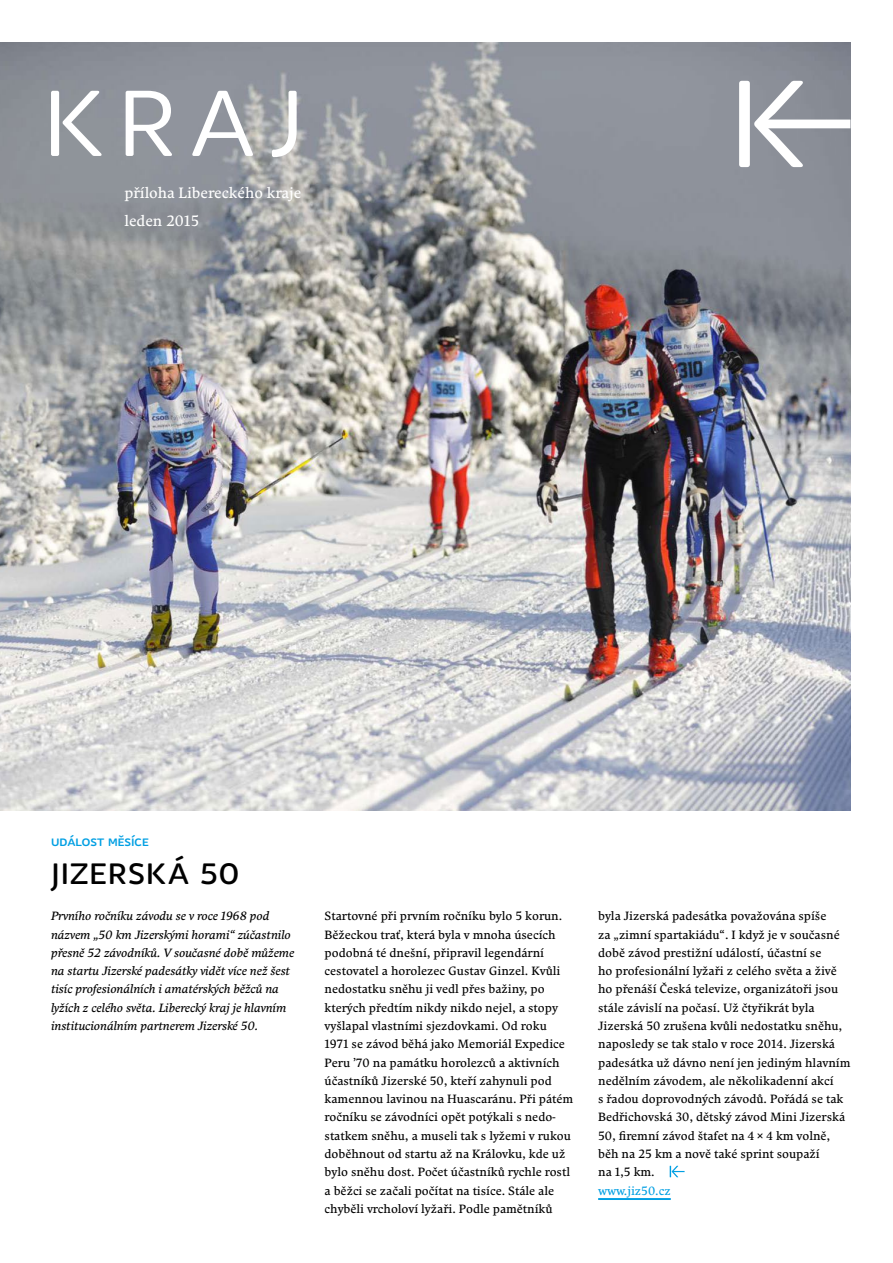
<style>
.page{position:relative;width:893px;height:1263px;background:#fff}
.page>*{position:absolute;margin:0;border:0;box-sizing:border-box;transform-origin:0 0}
.t1{font:500 30px "Knedle";letter-spacing:.04em;color:#000}
.t2{font:15px/28.5px "Comenia Serif";color:#fff}
.t3{font:500 13.5px "Knedle";color:#009fe3}
.t4{font:12px/18.3px "Comenia Serif";color:#000}
.t5{font:italic 12px/18.3px "Comenia Serif";color:#000}
.t6{font:12px "Comenia Serif";color:#009fe3}
</style>
<div class="page">
<img style="left:0;top:43px;width:850px;height:767px">
<div style="left:739px;top:81px;width:11px;height:86px;background:#fff;border-radius:3px"></div>
<svg style="left:754px;top:81px;width:96px;height:86px"></svg>
<svg style="left:51px;top:91px;width:51px;height:65px"></svg>
<svg style="left:126px;top:91px;width:47px;height:65px"></svg>
<svg style="left:192px;top:91px;width:61px;height:65px"></svg>
<svg style="left:272px;top:91px;width:25px;height:66px"></svg>
<hr style="left:598px;top:1198px;width:73px;height:2px;background:#009fe3">
<svg style="left:670px;top:1166px;width:15px;height:11px"></svg>
<p class="t2" style="left:124px;top:178px;width:178px">příloha Libereckého kraje leden 2015</p>
<p class="t3" style="left:51px;top:831px;width:99px">událost měsíce</p>
<h1 class="t1" style="left:51px;top:852px;width:190px">JIZERSKÁ 50</h1>
<p class="t5" style="left:51px;top:907px;width:245px">Prvního ročníku závodu se v roce 1968 pod názvem „50 km Jizerskými horami“ zúčastnilo přesně 52 závodníků. V současné době můžeme na startu Jizerské padesátky vidět více než šest tisíc profesionálních i amatérských běžců na lyžích z celého světa. Liberecký kraj je hlavním institucionálním partnerem Jizerské 50.</p>
<p class="t4" style="left:325px;top:906px;width:250px">Startovné při prvním ročníku bylo 5 korun.<br>Běžeckou trať, která byla v mnoha úsecích podobná té dnešní, připravil legendární cestovatel a horolezec Gustav Ginzel. Kvůli nedostatku sněhu ji vedl přes bažiny, po kterých předtím nikdy nikdo nejel, a stopy vyšlapal vlastními sjezdovkami. Od roku 1971 se závod běhá jako Memoriál Expedice Peru ’70 na památku horolezců a aktivních účastníků Jizerské 50, kteří zahynuli pod kamennou lavinou na Huascaránu. Při pátém ročníku se závodníci opět potýkali s nedo&shy;statkem sněhu, a museli tak s lyžemi v rukou doběhnout od startu až na Královku, kde už bylo sněhu dost. Počet účastníků rychle rostl a běžci se začali počítat na tisíce. Stále ale chyběli vrcholoví lyžaři. Podle pamětníků</p>
<p class="t4" style="left:598px;top:906px;width:254px">byla Jizerská padesátka považována spíše<br>za „zimní spartakiádu“. I když je v současné době závod prestižní událostí, účastní se<br>ho profesionální lyžaři z celého světa a živě ho přenáší Česká televize, organizátoři jsou stále závislí na počasí. Už čtyřikrát byla Jizerská 50 zrušena kvůli nedostatku sněhu, naposledy se tak stalo v roce 2014. Jizerská padesátka už dávno není jen jediným hlavním nedělním závodem, ale několikadenní akcí<br>s řadou doprovodných závodů. Pořádá se tak Bedřichovská 30, dětský závod Mini Jizerská 50, firemní závod štafet na 4 × 4 km volně, běh na 25 km a nově také sprint soupaží<br>na 1,5 km.</p>
<p class="t6" style="left:598px;top:1182px;width:74px">www.jiz50.cz</p>
</div>
